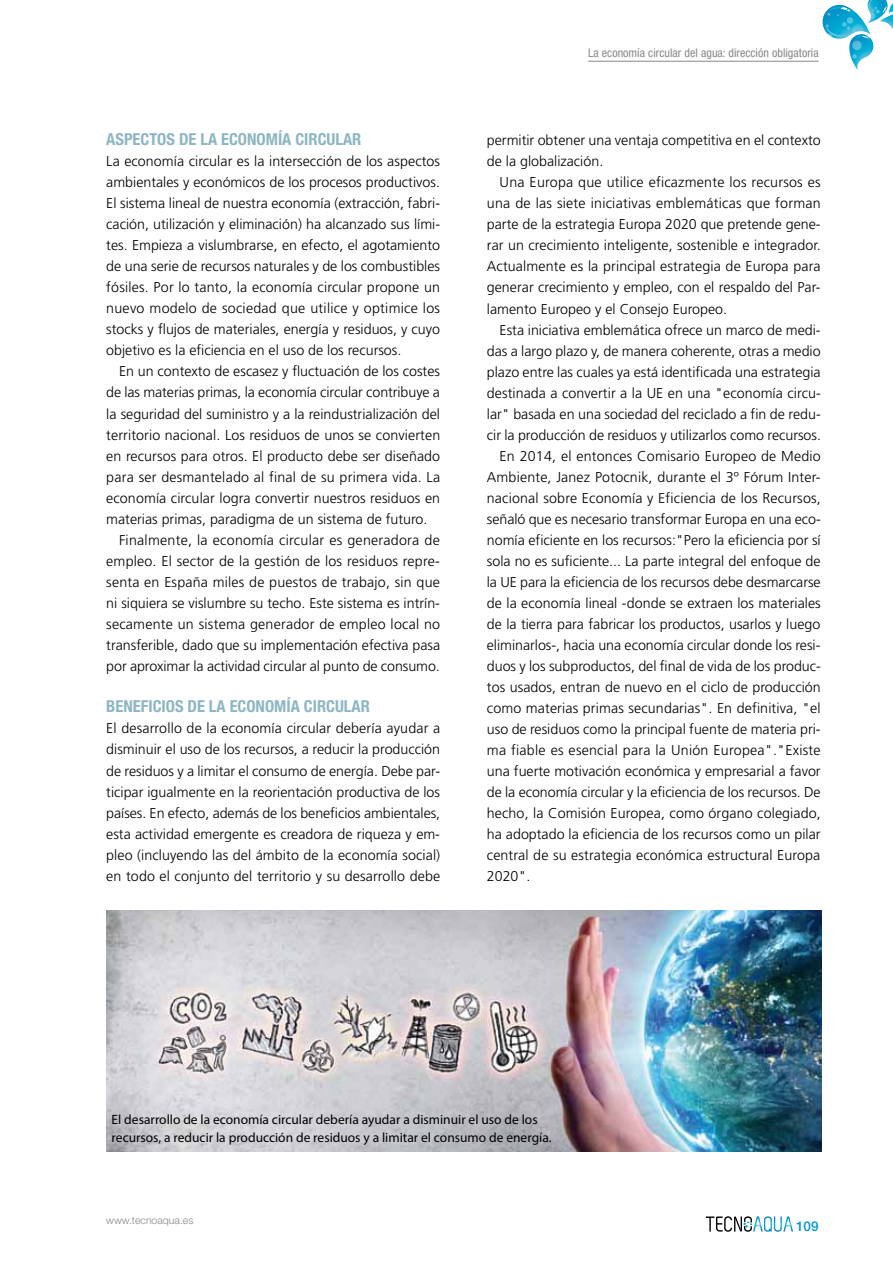
<style>
.page{position:relative;width:893px;height:1263px;background:#fff}
.page>*{position:absolute;margin:0;border:0;box-sizing:border-box;transform-origin:0 0}
.t1{font:700 condensed 16.5px "Helvetica Neue LT Std";color:#8db6c3}
.t2{font:300 14.25px/21px "Frutiger";color:#000;text-align:justify}
.t3{font:300 14.25px "Frutiger";letter-spacing:.02em;color:#000}
.t4{font:13.5px/18px "Myriad Pro";color:#000}
.t5{font:500 13.5px "Helvetica Neue LT Std";color:#0098d4}
.t6{font:condensed 12px "Helvetica Neue LT Std";color:#87888a}
.t7{font:300 10.5px "Helvetica Neue LT Std";color:#87888a}
</style>
<div class="page">
<hr style="left:588px;top:61px;width:231px;height:1px;background:#87888a">
<svg style="left:706px;top:1216px;width:87px;height:16px"></svg>
<svg style="left:822px;top:0;width:71px;height:70px"></svg>
<img style="left:106px;top:910px;width:716px;height:242px">
<p class="t1" style="left:106px;top:130px;width:257px">ASPECTOS DE LA ECONOMÍA CIRCULAR</p>
<p class="t2" style="left:106px;top:151px;width:335px">La economía circular es la intersección de los aspectos ambientales y económicos de los procesos productivos.<br>El sistema lineal de nuestra economía (extracción, fabri&shy;cación, utilización y eliminación) ha alcanzado sus lími&shy;tes. Empieza a vislumbrarse, en efecto, el agotamiento de una serie de recursos naturales y de los combustibles fósiles. Por lo tanto, la economía circular propone un nuevo modelo de sociedad que utilice y optimice los stocks y flujos de materiales, energía y residuos, y cuyo objetivo es la eficiencia en el uso de los recursos.</p>
<p class="t2" style="left:119px;top:361px;width:322px">En un contexto de escasez y fluctuación de los costes</p>
<p class="t2" style="left:106px;top:382px;width:335px">de las materias primas, la economía circular contribuye a</p>
<p class="t2" style="left:106px;top:403px;width:335px">la seguridad del suministro y a la reindustrialización del</p>
<p class="t2" style="left:106px;top:424px;width:335px">territorio nacional. Los residuos de unos se convierten</p>
<p class="t2" style="left:106px;top:445px;width:335px">en recursos para otros. El producto debe ser diseñado</p>
<p class="t2" style="left:106px;top:466px;width:335px">para ser desmantelado al final de su primera vida. La</p>
<p class="t2" style="left:106px;top:487px;width:335px">economía circular logra convertir nuestros residuos en</p>
<p class="t2" style="left:106px;top:508px;width:323px">materias primas, paradigma de un sistema de futuro.</p>
<p class="t3" style="left:119px;top:531px;width:322px">Finalmente, la economía circular es generadora de</p>
<p class="t2" style="left:106px;top:550px;width:335px">empleo. El sector de la gestión de los residuos repre-</p>
<p class="t2" style="left:106px;top:571px;width:335px">senta en España miles de puestos de trabajo, sin que</p>
<p class="t2" style="left:106px;top:592px;width:335px">ni siquiera se vislumbre su techo. Este sistema es intrín-</p>
<p class="t2" style="left:106px;top:613px;width:335px">secamente un sistema generador de empleo local no</p>
<p class="t2" style="left:106px;top:634px;width:335px">transferible, dado que su implementación efectiva pasa</p>
<p class="t2" style="left:106px;top:655px;width:335px">por aproximar la actividad circular al punto de consumo.</p>
<p class="t1" style="left:106px;top:697px;width:50px">BENEFICIOS</p>
<p class="t1" style="left:188px;top:697px;width:52px">DELAECONOMÍA</p>
<p class="t1" style="left:304px;top:697px;width:10px">CIRCULAR</p>
<p class="t2" style="left:106px;top:718px;width:335px">El desarrollo de la economía circular debería ayudar a disminuir el uso de los recursos, a reducir la producción de residuos y a limitar el consumo de energía. Debe par&shy;ticipar igualmente en la reorientación productiva de los países. En efecto, además de los beneficios ambientales, esta actividad emergente es creadora de riqueza y em&shy;pleo (incluyendo las del ámbito de la economía social) en todo el conjunto del territorio y su desarrollo debe</p>
<p class="t6" style="left:588px;top:46px;width:232px">La economía circular del agua: dirección obligatoria</p>
<p class="t2" style="left:487px;top:130px;width:335px">permitir obtener una ventaja competitiva en el contexto de la globalización.</p>
<p class="t2" style="left:487px;top:172px;width:335px;text-indent:13px">Una Europa que utilice eficazmente los recursos es una de las siete iniciativas emblemáticas que forman parte de la estrategia Europa 2020 que pretende gene&shy;rar un crecimiento inteligente, sostenible e integrador.<br>Actualmente es la principal estrategia de Europa para generar crecimiento y empleo, con el respaldo del Par&shy;lamento Europeo y el Consejo Europeo.</p>
<p class="t2" style="left:500px;top:319px;width:323px">Esta iniciativa emblemática ofrece un marco de medi-</p>
<p class="t2" style="left:487px;top:340px;width:335px">das a largo plazo y, de manera coherente, otras a medio</p>
<p class="t2" style="left:487px;top:361px;width:335px">plazo entre las cuales ya está identificada una estrategia</p>
<p class="t2" style="left:487px;top:382px;width:335px">destinada a convertir a la UE en una "economía circu-</p>
<p class="t2" style="left:487px;top:403px;width:335px">lar" basada en una sociedad del reciclado a fin de redu-</p>
<p class="t2" style="left:487px;top:424px;width:336px">cir la producción de residuos y utilizarlos como recursos.</p>
<p class="t2" style="left:500px;top:445px;width:323px">En 2014, el entonces Comisario Europeo de Medio</p>
<p class="t2" style="left:487px;top:466px;width:335px">Ambiente, Janez Potocnik, durante el 3º Fórum Inter-</p>
<p class="t2" style="left:487px;top:487px;width:335px">nacional sobre Economía y Eficiencia de los Recursos,</p>
<p class="t2" style="left:487px;top:508px;width:335px">señaló que es necesario transformar Europa en una eco-</p>
<p class="t2" style="left:487px;top:529px;width:335px">nomía eficiente en los recursos:"Pero la eficiencia por sí</p>
<p class="t2" style="left:487px;top:550px;width:335px">sola no es suficiente... La parte integral del enfoque de</p>
<p class="t2" style="left:487px;top:571px;width:335px">la UE para la eficiencia de los recursos debe desmarcarse</p>
<p class="t2" style="left:487px;top:592px;width:335px">de la economía lineal -donde se extraen los materiales</p>
<p class="t2" style="left:487px;top:613px;width:335px">de la tierra para fabricar los productos, usarlos y luego</p>
<p class="t2" style="left:487px;top:634px;width:335px">eliminarlos-, hacia una economía circular donde los resi-</p>
<p class="t2" style="left:487px;top:655px;width:336px">duos y los subproductos, del final de vida de los produc-</p>
<p class="t2" style="left:487px;top:676px;width:335px">tos usados, entran de nuevo en el ciclo de producción</p>
<p class="t2" style="left:487px;top:697px;width:335px">como materias primas secundarias". En definitiva, "el</p>
<p class="t2" style="left:487px;top:718px;width:335px">uso de residuos como la principal fuente de materia pri-</p>
<p class="t2" style="left:487px;top:739px;width:335px">ma fiable es esencial para la Unión Europea"."Existe</p>
<p class="t2" style="left:487px;top:760px;width:335px">una fuerte motivación económica y empresarial a favor</p>
<p class="t2" style="left:487px;top:781px;width:335px">de la economía circular y la eficiencia de los recursos. De</p>
<p class="t2" style="left:487px;top:802px;width:335px">hecho, la Comisión Europea, como órgano colegiado,</p>
<p class="t2" style="left:487px;top:823px;width:335px">ha adoptado la eficiencia de los recursos como un pilar</p>
<p class="t2" style="left:487px;top:844px;width:335px">central de su estrategia económica estructural Europa</p>
<p class="t2" style="left:487px;top:865px;width:45px">2020".</p>
<p class="t4" style="left:112px;top:1110px;width:441px">El desarrollo de la economía circular debería ayudar a disminuir el uso de los recursos, a reducir la producción de residuos y a limitar el consumo de energía.</p>
<p class="t7" style="left:106px;top:1213px;width:89px">www.tecnoaqua.es</p>
<p class="t5" style="left:796px;top:1218px;width:24px">109</p>
</div>
